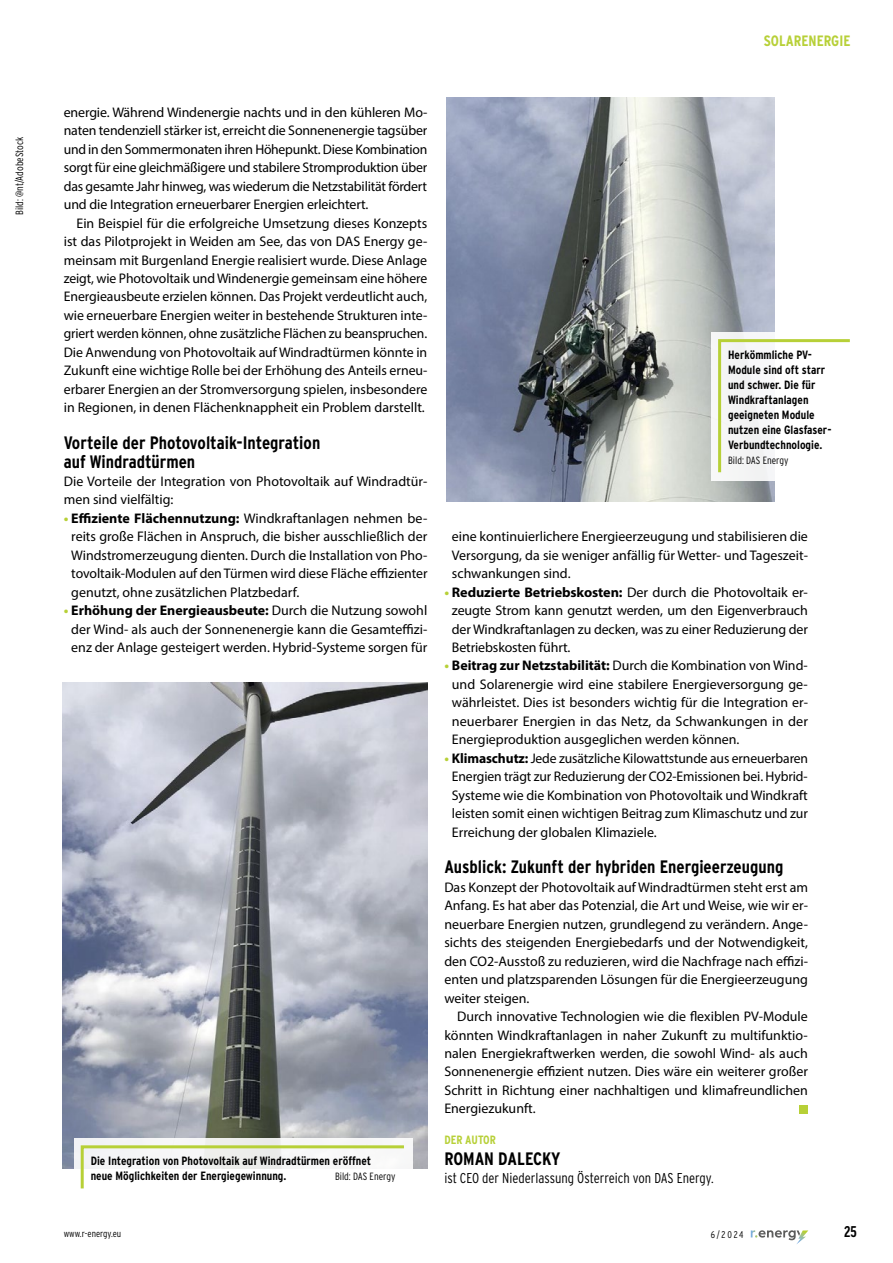
<style>
.page{position:relative;width:893px;height:1263px;background:#fff}
.page>*{position:absolute;margin:0;border:0;box-sizing:border-box;transform-origin:0 0}
.t1{font:700 18px/18.5px "Interstate Condensed";color:#000}
.t2{font:700 15px "Interstate Condensed";color:#b7d037}
.t3{font:700 condensed 15px "Good Pro";color:#000}
.t4{font:300 14.25px "Interstate Condensed";color:#000}
.t5{font:13.95px/18.5px "Myriad Pro";color:#000;text-align:justify}
.t6{font:700 12px/15px "Interstate Condensed";color:#000}
.t7{font:700 12px "Interstate Condensed";color:#b7d037}
.t8{font:300 10.5px "Interstate Condensed";color:#000}
.t9{font:300 9.75px "Interstate Condensed";color:#000}
.s1{font-weight:700;color:#b7d037}
.s2{font-weight:700}
</style>
<div class="page">
<svg style="left:751px;top:1230px;width:57px;height:14px"></svg>
<div style="left:799px;top:1105px;width:9px;height:8px;background:#b7d037"></div>
<img style="left:63px;top:682px;width:364px;height:486px">
<img style="left:446px;top:98px;width:329px;height:403px">
<div style="left:74px;top:1138px;width:338px;height:59px;background:#fff"></div>
<svg style="left:79px;top:1144px;width:325px;height:45px"></svg>
<div style="left:711px;top:332px;width:147px;height:149px;background:#fff"></div>
<svg style="left:718px;top:338px;width:132px;height:137px"></svg>
<p class="t8" style="left:14px;top:215px;width:80px;rotate:-90deg">Bild: @nt/AdobeStock</p>
<p class="t2" style="left:764px;top:32px;width:88px">SOLARENERGIE</p>
<p class="t5" style="left:64px;top:103px;width:365px">energie. Während Windenergie nachts und in den kühleren Mo&shy;naten tendenziell stärker ist, erreicht die Sonnenenergie tagsüber und in den Sommermonaten ihren Höhepunkt. Diese Kombination sorgt für eine gleichmäßigere und stabilere Stromproduktion über das gesamte Jahr hinweg, was wiederum die Netzstabilität fördert und die Integration erneuerbarer Energien erleichtert.</p>
<p class="t5" style="left:64px;top:213px;width:365px;text-indent:13px">Ein Beispiel für die erfolgreiche Umsetzung dieses Konzepts ist das Pilotprojekt in Weiden am See, das von DAS Energy ge&shy;meinsam mit Burgenland Energie realisiert wurde. Diese Anlage zeigt, wie Photovoltaik und Windenergie gemeinsam eine höhere Energieausbeute erzielen können. Das Projekt verdeutlicht auch, wie erneuerbare Energien weiter in bestehende Strukturen inte&shy;griert werden können, ohne zusätzliche Flächen zu beanspruchen.<br>Die Anwendung von Photovoltaik auf Windradtürmen könnte in Zukunft eine wichtige Rolle bei der Erhöhung des Anteils erneu&shy;erbarer Energien an der Stromversorgung spielen, insbesondere in Regionen, in denen Flächenknappheit ein Problem darstellt.</p>
<p class="t1" style="left:64px;top:433px;width:258px">Vorteile der Photovoltaik-Integration auf Windradtürmen</p>
<p class="t5" style="left:64px;top:472px;width:365px">Die Vorteile der Integration von Photovoltaik auf Windradtür&shy;men sind vielfältig:</p>
<p class="t5" style="left:71px;top:509px;width:358px;text-indent:-8px"><span class="s1">•</span> <span class="s2">Effiziente Flächennutzung:</span> Windkraftanlagen nehmen be&shy;reits große Flächen in Anspruch, die bisher ausschließlich der Windstromerzeugung dienten. Durch die Installation von Pho&shy;tovoltaik-Modulen auf den Türmen wird diese Fläche effizienter genutzt, ohne zusätzlichen Platzbedarf.</p>
<p class="t5" style="left:64px;top:601px;width:365px;text-align:center"><span class="s1">•</span> <span class="s2">Erhöhung der Energieausbeute:</span> Durch die Nutzung sowohl der Wind- als auch der Sonnenenergie kann die Gesamteffizi&shy;enz der Anlage gesteigert werden. Hybrid-Systeme sorgen für</p>
<p class="t6" style="left:91px;top:1153px;width:282px">Die Integration von Photovoltaik auf Windradtürmen eröffnet neue Möglichkeiten der Energiegewinnung.</p>
<p class="t8" style="left:335px;top:1170px;width:62px">Bild: DAS Energy</p>
<p class="t6" style="left:728px;top:347px;width:105px">Herkömmliche PV-<br>Module sind oft starr und schwer. Die für<br>Windkraftanlagen geeigneten Module nutzen eine Glasfaser-<br>Verbundtechnologie.</p>
<p class="t8" style="left:728px;top:454px;width:62px">Bild: DAS Energy</p>
<p class="t5" style="left:452px;top:527px;width:358px">eine kontinuierlichere Energieerzeugung und stabilisieren die Versorgung, da sie weniger anfällig für Wetter- und Tageszeit&shy;schwankungen sind.</p>
<p class="t5" style="left:452px;top:582px;width:358px;text-indent:-8px"><span class="s1">•</span> <span class="s2">Reduzierte Betriebskosten:</span> Der durch die Photovoltaik er&shy;zeugte Strom kann genutzt werden, um den Eigenverbrauch der Windkraftanlagen zu decken, was zu einer Reduzierung der Betriebskosten führt.</p>
<p class="t5" style="left:452px;top:656px;width:358px;text-indent:-8px"><span class="s1">•</span> <span class="s2">Beitrag zur Netzstabilität:</span> Durch die Kombination von Wind&shy;und Solarenergie wird eine stabilere Energieversorgung ge&shy;währleistet. Dies ist besonders wichtig für die Integration er&shy;neuerbarer Energien in das Netz, da Schwankungen in der Energieproduktion ausgeglichen werden können.</p>
<p class="t5" style="left:452px;top:749px;width:358px;text-indent:-8px"><span class="s1">•</span> <span class="s2">Klimaschutz:</span> Jede zusätzliche Kilowattstunde aus erneuerbaren Energien trägt zur Reduzierung der CO2-Emissionen bei. Hybrid-Systeme wie die Kombination von Photovoltaik und Windkraft leisten somit einen wichtigen Beitrag zum Klimaschutz und zur Erreichung der globalen Klimaziele.</p>
<p class="t1" style="left:444px;top:858px;width:341px">Ausblick: Zukunft der hybriden Energieerzeugung</p>
<p class="t5" style="left:444px;top:878px;width:365px">Das Konzept der Photovoltaik auf Windradtürmen steht erst am Anfang. Es hat aber das Potenzial, die Art und Weise, wie wir er&shy;neuerbare Energien nutzen, grundlegend zu verändern. Ange&shy;sichts des steigenden Energiebedarfs und der Notwendigkeit, den CO2-Ausstoß zu reduzieren, wird die Nachfrage nach effizi&shy;enten und platzsparenden Lösungen für die Energieerzeugung weiter steigen.</p>
<p class="t5" style="left:444px;top:1007px;width:365px;text-indent:13px">Durch innovative Technologien wie die flexiblen PV-Module könnten Windkraftanlagen in naher Zukunft zu multifunktio&shy;nalen Energiekraftwerken werden, die sowohl Wind- als auch Sonnenenergie effizient nutzen. Dies wäre ein weiterer großer Schritt in Richtung einer nachhaltigen und klimafreundlichen Energiezukunft.</p>
<p class="t7" style="left:444px;top:1133px;width:53px">DER AUTOR</p>
<p class="t1" style="left:444px;top:1149px;width:118px">ROMAN DALECKY</p>
<p class="t4" style="left:444px;top:1170px;width:271px">ist CEO der Niederlassung Österreich von DAS Energy.</p>
<p class="t9" style="left:64px;top:1228px;width:59px">www.r-energy.eu</p>
<p class="t9" style="left:711px;top:1228px;width:34px">6/2024</p>
<p class="t3" style="left:844px;top:1224px;width:14px">25</p>
</div>
